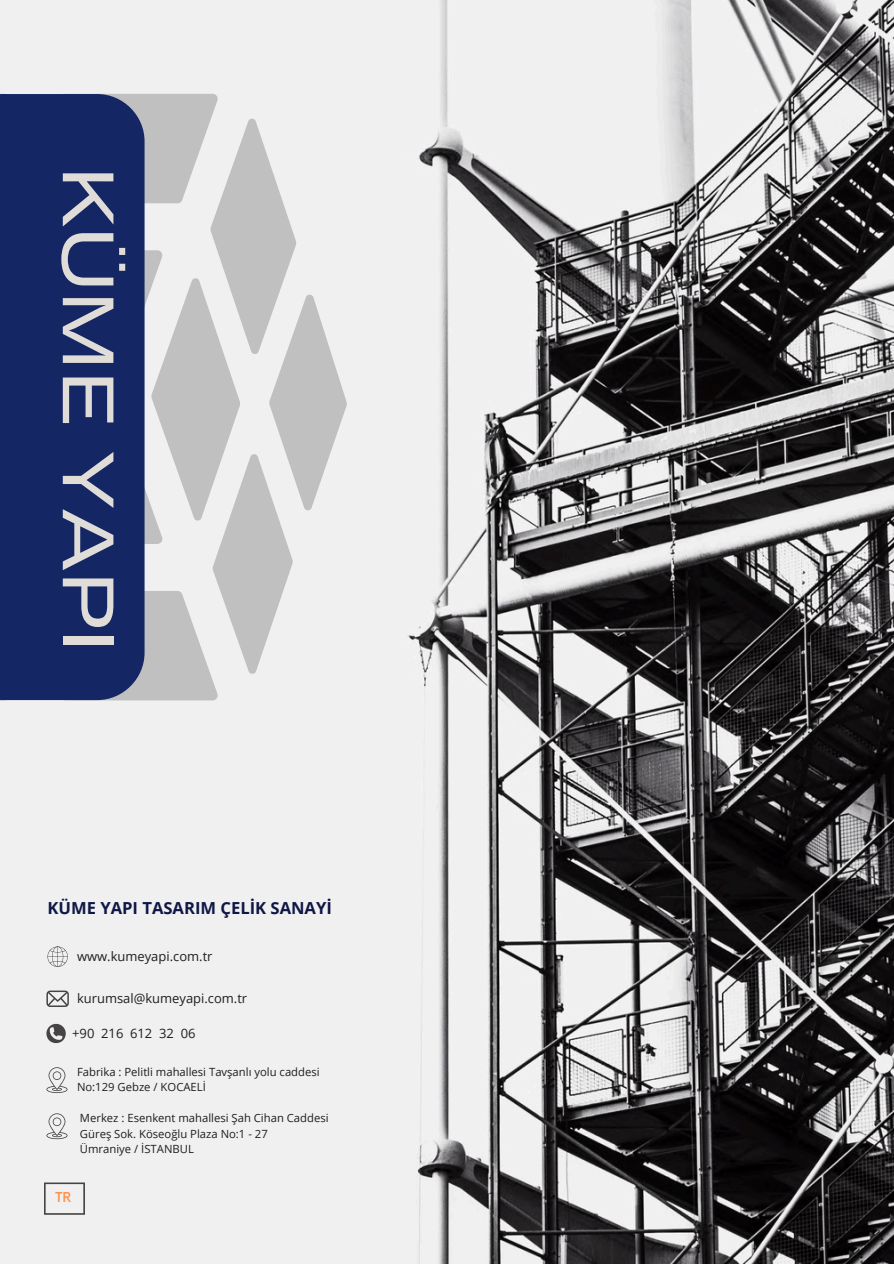
<style>
.page{position:relative;width:894px;height:1264px;background:#fff}
.page>*{position:absolute;margin:0;border:0;box-sizing:border-box;transform-origin:0 0}
.t1{font:72.3px "Body Text Large";color:#e0ddd9}
.t2{font:700 16.65px "Open Sans";color:#101746}
.t3{font:500 13.35px "Now";color:#ff914d}
.t4{font:12.9px "Open Sans";color:#201e1e}
.t5{font:11.25px "Open Sans";color:#201e1e}
</style>
<div class="page">
<img style="left:0;top:0;width:893px;height:1263px">
<svg style="left:44px;top:1182px;width:41px;height:32px"></svg>
<svg style="left:46px;top:1113px;width:21px;height:26px"></svg>
<svg style="left:47px;top:946px;width:21px;height:20px"></svg>
<svg style="left:46px;top:990px;width:23px;height:16px"></svg>
<svg style="left:46px;top:1023px;width:20px;height:20px"></svg>
<svg style="left:46px;top:1067px;width:21px;height:26px"></svg>
<svg style="left:144px;top:94px;width:203px;height:606px"></svg>
<div style="left:0;top:94px;width:144px;height:606px;background:#142664"></div>
<h4 class="t1" style="left:130px;top:166px;width:487px;rotate:90deg">KÜME YAPI</h4>
<p class="t2" style="left:47px;top:896px;width:286px">KÜME YAPI TASARIM ÇELİK SANAYİ</p>
<h4 class="t4" style="left:77px;top:947px;width:137px">www.kumeyapi.com.tr</h4>
<p class="t4" style="left:77px;top:989px;width:172px">kurumsal@kumeyapi.com.tr</p>
<h4 class="t4" style="left:72px;top:1023px;width:125px">+90 216 612 32 06</h4>
<p class="t5" style="left:77px;top:1063px;width:244px">Fabrika : Pelitli mahallesi Tavşanlı yolu caddesi</p>
<h1 class="t5" style="left:77px;top:1079px;width:130px">No:129 Gebze / KOCAELİ</h1>
<p class="t5" style="left:80px;top:1109px;width:250px">Merkez : Esenkent mahallesi Şah Cihan Caddesi</p>
<h2 class="t5" style="left:80px;top:1125px;width:189px">Güreş Sok. Köseoğlu Plaza No:1 - 27</h2>
<p class="t5" style="left:80px;top:1141px;width:115px">Ümraniye / İSTANBUL</p>
<p class="t3" style="left:55px;top:1190px;width:17px">TR</p>
</div>
